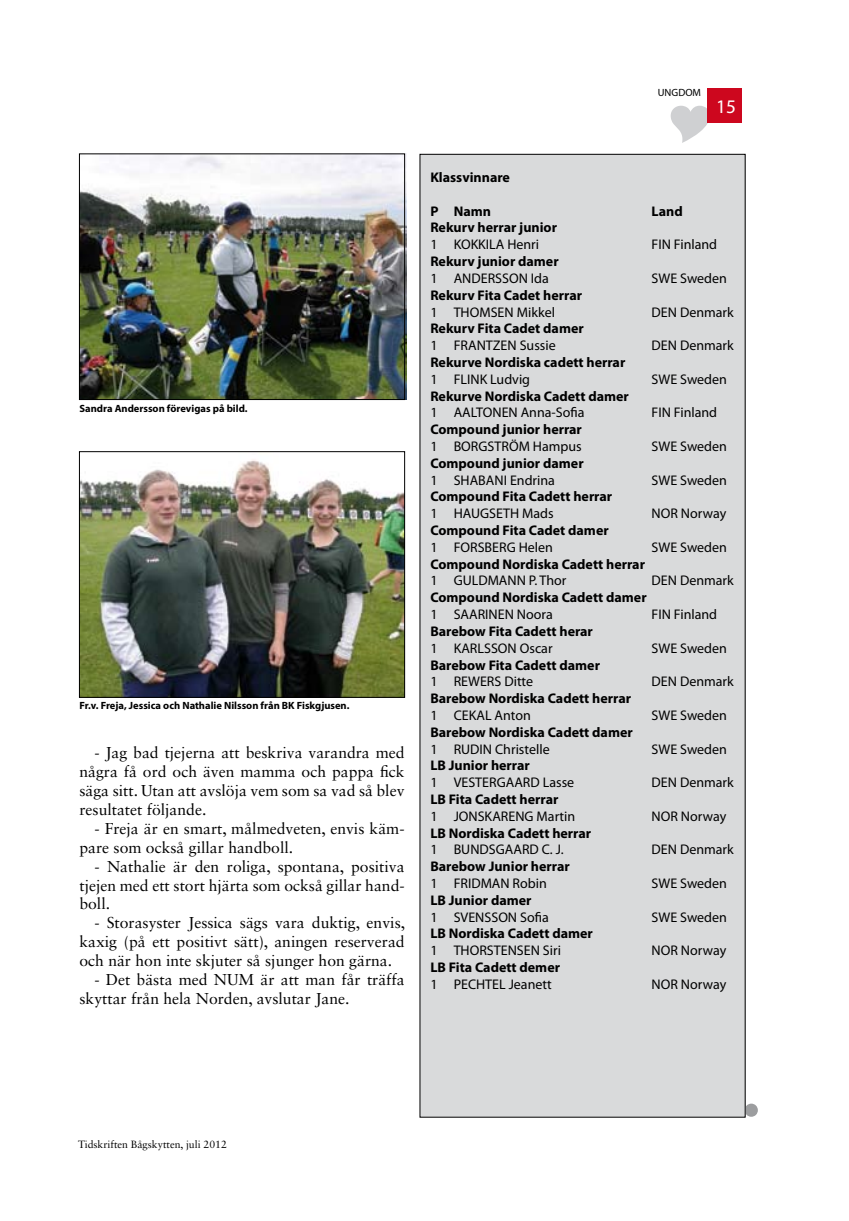
<style>
.page{position:relative;width:849px;height:1221px;background:#fff}
.page>*{position:absolute;margin:0;border:0;box-sizing:border-box;transform-origin:0 0}
.t1{font:19.25px "Myriad Pro";color:#fff}
.t2{font:15.75px/18.9px "Sabon LT Std";color:#000;text-align:justify}
.t3{font:14px "Myriad Pro";color:#000}
.t4{font:700 14px "Myriad Pro";color:#000}
.t5{font:700 10.5px "Myriad Pro";color:#000}
.t6{font:10.5px "Sabon LT Std";color:#000}
.t7{font:10.5px "Myriad Pro";color:#000}
</style>
<div class="page">
<div style="left:707px;top:88px;width:35px;height:35px;background:#cd071e"></div>
<img style="left:81px;top:154px;width:325px;height:245px">
<div style="left:79px;top:153px;width:326px;height:247px;border:1px solid #000"></div>
<svg style="left:745px;top:1103px;width:12px;height:13px"></svg>
<div style="left:420px;top:154px;width:325px;height:963px;background:#d9dadb"></div>
<img style="left:81px;top:460px;width:322px;height:235px">
<div style="left:79px;top:451px;width:326px;height:246px;border:1px solid #000"></div>
<p class="t5" style="left:79px;top:401px;width:170px">Sandra Andersson förevigas på bild.</p>
<p class="t5" style="left:79px;top:698px;width:271px">Fr.v. Freja, Jessica och Nathalie Nilsson från BK Fiskgjusen.</p>
<p class="t2" style="left:79px;top:743px;width:326px;text-indent:15px">- Jag bad tjejerna att beskriva varandra med några få ord och även mamma och pappa fick säga sitt. Utan att avslöja vem som sa vad så blev resultatet följande.</p>
<p class="t2" style="left:79px;top:818px;width:326px;text-indent:15px">- Freja är en smart, målmedveten, envis käm&shy;pare som också gillar handboll.</p>
<p class="t2" style="left:79px;top:856px;width:326px;text-indent:15px">- Nathalie är den roliga, spontana, positiva tjejen med ett stort hjärta som också gillar hand&shy;boll.</p>
<p class="t2" style="left:79px;top:913px;width:327px;text-indent:15px">- Storasyster Jessica sägs vara duktig, envis, kaxig (på ett positivt sätt), aningen reserverad och när hon inte skjuter så sjunger hon gärna.</p>
<p class="t2" style="left:79px;top:969px;width:326px;text-indent:15px">- Det bästa med NUM är att man får träffa skyttar från hela Norden, avslutar Jane.</p>
<p class="t7" style="left:657px;top:85px;width:45px">UNGDOM</p>
<h1 class="t1" style="left:716px;top:95px;width:21px">15</h1>
<p class="t4" style="left:430px;top:168px;width:81px">Klassvinnare</p>
<p class="t4" style="left:430px;top:202px;width:62px">P Namn</p>
<p class="t4" style="left:651px;top:202px;width:33px">Land</p>
<p class="t4" style="left:430px;top:219px;width:128px">Rekurv herrar junior</p>
<p class="t3" style="left:430px;top:236px;width:110px">1 KOKKILA Henri</p>
<p class="t3" style="left:651px;top:236px;width:67px">FIN Finland</p>
<p class="t4" style="left:430px;top:252px;width:130px">Rekurv junior damer</p>
<p class="t3" style="left:430px;top:269px;width:120px">1 ANDERSSON Ida</p>
<p class="t3" style="left:651px;top:269px;width:77px">SWE Sweden</p>
<p class="t4" style="left:430px;top:286px;width:153px">Rekurv Fita Cadet herrar</p>
<p class="t3" style="left:430px;top:303px;width:126px">1 THOMSEN Mikkel</p>
<p class="t3" style="left:651px;top:303px;width:84px">DEN Denmark</p>
<p class="t4" style="left:430px;top:319px;width:155px">Rekurv Fita Cadet damer</p>
<p class="t3" style="left:430px;top:337px;width:127px">1 FRANTZEN Sussie</p>
<p class="t3" style="left:651px;top:337px;width:84px">DEN Denmark</p>
<p class="t4" style="left:430px;top:353px;width:196px">Rekurve Nordiska cadett herrar</p>
<p class="t3" style="left:430px;top:370px;width:101px">1 FLINK Ludvig</p>
<p class="t3" style="left:651px;top:370px;width:77px">SWE Sweden</p>
<p class="t4" style="left:430px;top:387px;width:200px">Rekurve Nordiska Cadett damer</p>
<p class="t3" style="left:430px;top:404px;width:156px">1 AALTONEN Anna-Sofia</p>
<p class="t3" style="left:651px;top:404px;width:67px">FIN Finland</p>
<p class="t4" style="left:430px;top:420px;width:153px">Compound junior herrar</p>
<p class="t3" style="left:430px;top:437px;width:153px">1 BORGSTRÖM Hampus</p>
<p class="t3" style="left:651px;top:437px;width:77px">SWE Sweden</p>
<p class="t4" style="left:430px;top:454px;width:155px">Compound junior damer</p>
<p class="t3" style="left:430px;top:471px;width:126px">1 SHABANI Endrina</p>
<p class="t3" style="left:651px;top:471px;width:77px">SWE Sweden</p>
<p class="t4" style="left:430px;top:487px;width:183px">Compound Fita Cadett herrar</p>
<p class="t3" style="left:430px;top:505px;width:125px">1 HAUGSETH Mads</p>
<p class="t3" style="left:651px;top:505px;width:76px">NOR Norway</p>
<p class="t4" style="left:430px;top:521px;width:180px">Compound Fita Cadet damer</p>
<p class="t3" style="left:430px;top:538px;width:124px">1 FORSBERG Helen</p>
<p class="t3" style="left:651px;top:538px;width:77px">SWE Sweden</p>
<p class="t4" style="left:430px;top:555px;width:216px">Compound Nordiska Cadett herrar</p>
<p class="t3" style="left:430px;top:572px;width:138px">1 GULDMANN P. Thor</p>
<p class="t3" style="left:651px;top:572px;width:84px">DEN Denmark</p>
<p class="t4" style="left:430px;top:588px;width:218px">Compound Nordiska Cadett damer</p>
<p class="t3" style="left:430px;top:605px;width:124px">1 SAARINEN Noora</p>
<p class="t3" style="left:651px;top:605px;width:67px">FIN Finland</p>
<p class="t4" style="left:430px;top:622px;width:164px">Barebow Fita Cadett herar</p>
<p class="t3" style="left:430px;top:639px;width:124px">1 KARLSSON Oscar</p>
<p class="t3" style="left:651px;top:639px;width:77px">SWE Sweden</p>
<p class="t4" style="left:430px;top:655px;width:171px">Barebow Fita Cadett damer</p>
<p class="t3" style="left:430px;top:673px;width:104px">1 REWERS Ditte</p>
<p class="t3" style="left:651px;top:673px;width:84px">DEN Denmark</p>
<p class="t4" style="left:430px;top:689px;width:202px">Barebow Nordiska Cadett herrar</p>
<p class="t3" style="left:430px;top:706px;width:102px">1 CEKAL Anton</p>
<p class="t3" style="left:651px;top:706px;width:77px">SWE Sweden</p>
<p class="t4" style="left:430px;top:723px;width:204px">Barebow Nordiska Cadett damer</p>
<p class="t3" style="left:430px;top:740px;width:121px">1 RUDIN Christelle</p>
<p class="t3" style="left:651px;top:740px;width:77px">SWE Sweden</p>
<p class="t4" style="left:430px;top:756px;width:101px">LB Junior herrar</p>
<p class="t3" style="left:430px;top:773px;width:145px">1 VESTERGAARD Lasse</p>
<p class="t3" style="left:651px;top:773px;width:84px">DEN Denmark</p>
<p class="t4" style="left:430px;top:790px;width:129px">LB Fita Cadett herrar</p>
<p class="t3" style="left:430px;top:807px;width:146px">1 JONSKARENG Martin</p>
<p class="t3" style="left:651px;top:807px;width:76px">NOR Norway</p>
<p class="t4" style="left:430px;top:823px;width:162px">LB Nordiska Cadett herrar</p>
<p class="t3" style="left:430px;top:841px;width:135px">1 BUNDSGAARD C. J.</p>
<p class="t3" style="left:651px;top:841px;width:84px">DEN Denmark</p>
<p class="t4" style="left:430px;top:857px;width:141px">Barebow Junior herrar</p>
<p class="t3" style="left:430px;top:874px;width:118px">1 FRIDMAN Robin</p>
<p class="t3" style="left:651px;top:874px;width:77px">SWE Sweden</p>
<p class="t4" style="left:430px;top:891px;width:103px">LB Junior damer</p>
<p class="t3" style="left:430px;top:908px;width:120px">1 SVENSSON Sofia</p>
<p class="t3" style="left:651px;top:908px;width:77px">SWE Sweden</p>
<p class="t4" style="left:430px;top:924px;width:164px">LB Nordiska Cadett damer</p>
<p class="t3" style="left:430px;top:941px;width:132px">1 THORSTENSEN Siri</p>
<p class="t3" style="left:651px;top:941px;width:76px">NOR Norway</p>
<p class="t4" style="left:430px;top:958px;width:131px">LB Fita Cadett demer</p>
<p class="t3" style="left:430px;top:975px;width:123px">1 PECHTEL Jeanett</p>
<p class="t3" style="left:651px;top:975px;width:76px">NOR Norway</p>
<p class="t6" style="left:78px;top:1138px;width:150px">Tidskriften Bågskytten, juli 2012</p>
</div>
